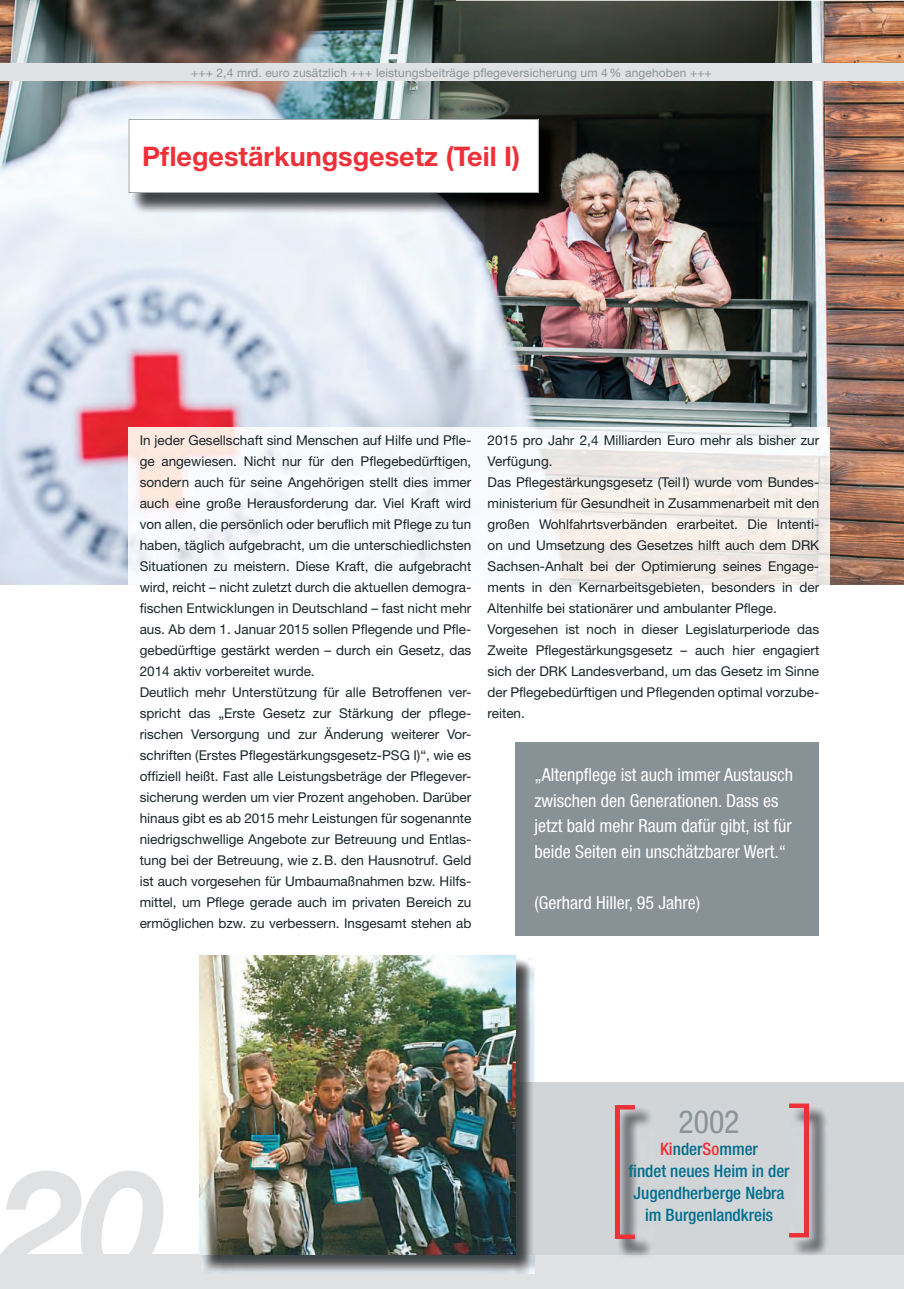
<style>
.page{position:relative;width:904px;height:1289px;background:#fff}
.page>*{position:absolute;margin:0;border:0;box-sizing:border-box;transform-origin:0 0}
.t1{font:italic 700 146.7px "Xwchdt Helvetica Neue";color:#dfe1e2}
.t2{font:condensed 31.8px "Njfqtg Helvetica Neue";color:#8a9398}
.t3{font:700 27px "Xwhxhv Helvetica Neue";color:#ee3038}
.t4{font:condensed 18px/25.5px "Lnnckl Helvetica Neue";color:#fff}
.t5{font:500 condensed 17.1px/22px "Ptbknp Helvetica Neue";color:#006e8f;text-align:center}
.t6{font:13.5px/21px "Rgyjlx Helvetica Neue";color:#1a2528}
.t7{font:12px "Rgyjlx Helvetica Neue";letter-spacing:.01em;color:#8a9398}
.s1{color:#ee3038}
</style>
<div class="page">
<div style="left:0;top:1254px;width:904px;height:34px;background:#dfe1e2"></div>
<img style="left:0;top:0;width:904px;height:585px">
<div style="left:255px;top:1082px;width:649px;height:172px;background:#d2d5d7"></div>
<img style="left:617px;top:1108px;width:37px;height:148px">
<svg style="left:615px;top:1105px;width:20px;height:133px;background:#b07a7e"></svg>
<img style="left:791px;top:1107px;width:37px;height:148px">
<svg style="left:789px;top:1103px;width:20px;height:134px"></svg>
<img style="left:202px;top:958px;width:332px;height:315px">
<img style="left:516px;top:1082px;width:18px;height:172px">
<img style="left:200px;top:956px;width:316px;height:298px">
<img style="left:456px;top:0;width:448px;height:1px">
<img style="left:128px;top:427px;width:702px;height:158px">
<img style="left:131px;top:122px;width:429px;height:92px">
<svg style="left:129px;top:119px;width:410px;height:74px"></svg>
<div style="left:515px;top:742px;width:304px;height:194px;background:#889196"></div>
<div style="left:0;top:64px;width:904px;height:17px;background:#dfe1e2"></div>
<p class="t7" style="left:191px;top:66px;width:522px">+++ 2,4 mrd. euro zusätzlich +++ leistungsbeiträge pflegeversicherung um 4% angehoben +++</p>
<h3 class="t3" style="left:142px;top:140px;width:379px">Pflegestärkungsgesetz (Teil I)</h3>
<p class="t6" style="left:140px;top:429px;width:333px">In jeder Gesellschaft sind Menschen auf Hilfe und Pfle&shy;ge angewiesen. Nicht nur für den Pflegebedürftigen, sondern auch für seine Angehörigen stellt dies immer auch eine große Herausforderung dar. Viel Kraft wird von allen, die persönlich oder beruflich mit Pflege zu tun haben, täglich aufgebracht, um die unterschiedlichsten Situationen zu meistern. Diese Kraft, die aufgebracht wird, reicht – nicht zuletzt durch die aktuellen demogra&shy;fischen Entwicklungen in Deutschland – fast nicht mehr aus. Ab dem 1. Januar 2015 sollen Pflegende und Pfle&shy;gebedürftige gestärkt werden – durch ein Gesetz, das 2014 aktiv vorbereitet wurde.<br>Deutlich mehr Unterstützung für alle Betroffenen ver&shy;spricht das „Erste Gesetz zur Stärkung der pflege&shy;rischen Versorgung und zur Änderung weiterer Vor&shy;schriften (Erstes Pflegestärkungsgesetz-PSG I)“, wie es offiziell heißt. Fast alle Leistungsbeträge der Pflegever&shy;sicherung werden um vier Prozent angehoben. Darüber hinaus gibt es ab 2015 mehr Leistungen für sogenannte niedrigschwellige Angebote zur Betreuung und Entlas&shy;tung bei der Betreuung, wie z. B. den Hausnotruf. Geld ist auch vorgesehen für Umbaumaßnahmen bzw. Hilfs&shy;mittel, um Pflege gerade auch im privaten Bereich zu ermöglichen bzw. zu verbessern. Insgesamt stehen ab</p>
<p class="t6" style="left:488px;top:429px;width:333px">2015 pro Jahr 2,4 Milliarden Euro mehr als bisher zur Verfügung.<br>Das Pflegestärkungsgesetz (Teil I) wurde vom Bundes&shy;ministerium für Gesundheit in Zusammenarbeit mit den großen Wohlfahrtsverbänden erarbeitet. Die Intenti&shy;on und Umsetzung des Gesetzes hilft auch dem DRK Sachsen-Anhalt bei der Optimierung seines Engage&shy;ments in den Kernarbeitsgebieten, besonders in der Altenhilfe bei stationärer und ambulanter Pflege.<br>Vorgesehen ist noch in dieser Legislaturperiode das Zweite Pflegestärkungsgesetz – auch hier engagiert sich der DRK Landesverband, um das Gesetz im Sinne der Pflegebedürftigen und Pflegenden optimal vorzube&shy;reiten.</p>
<h3 class="t4" style="left:534px;top:761px;width:260px">„Altenpflege ist auch immer Austausch zwischen den Generationen. Dass es jetzt bald mehr Raum dafür gibt, ist für beide Seiten ein unschätzbarer Wert.“</h3>
<h3 class="t4" style="left:534px;top:889px;width:167px">(Gerhard Hiller, 95 Jahre)</h3>
<h1 class="t1" style="left:0;top:1132px;width:165px">20</h1>
<h2 class="t2" style="left:678px;top:1103px;width:63px">2002</h2>
<p class="t5" style="left:628px;top:1137px;width:163px"><span class="s1">Ki</span>nder<span class="s1">So</span>mmer<br>findet neues Heim in der<br>Jugendherberge Nebra im Burgenlandkreis</p>
</div>
